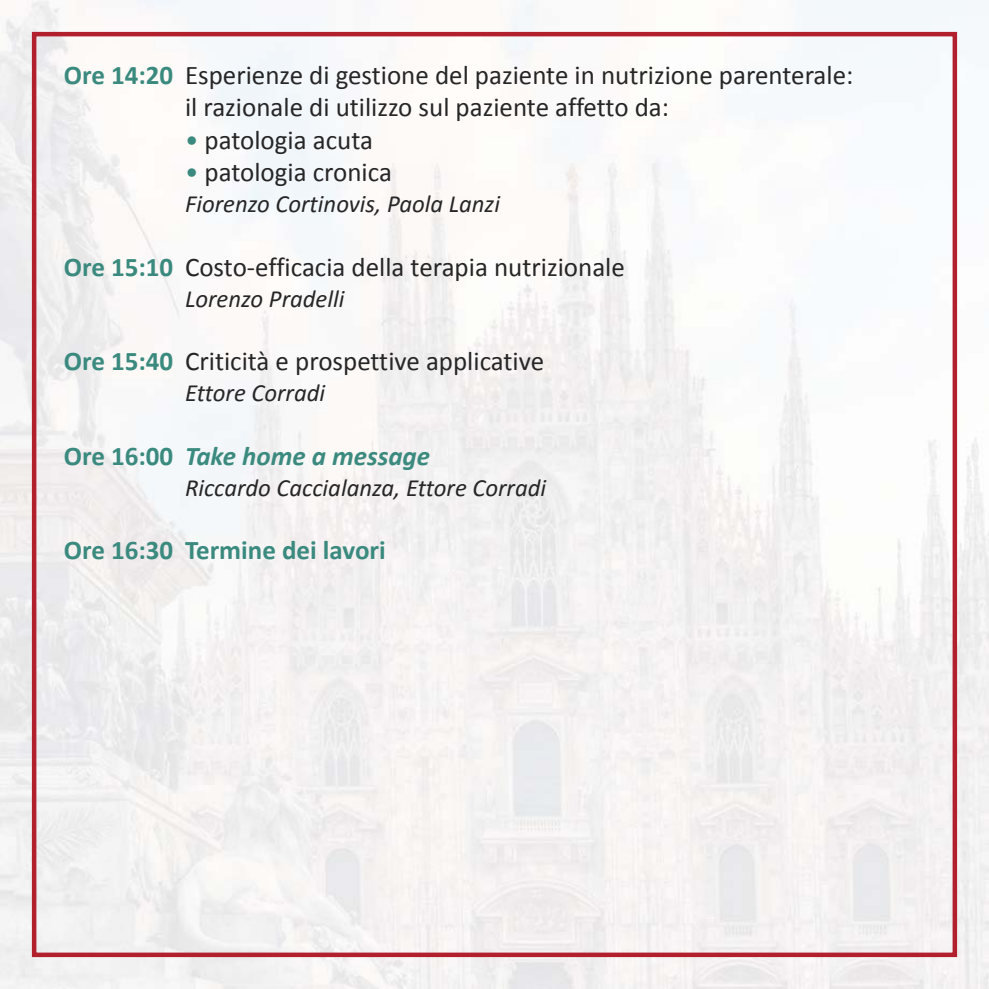
<style>
.page{position:relative;width:989px;height:989px;background:#fff}
.page>*{position:absolute;margin:0;border:0;box-sizing:border-box;transform-origin:0 0}
.t1{font:27px/32.4px "Calibri";color:#272627}
.t2{font:italic 700 27px "Calibri";color:#3b8a7f}
.t3{font:700 27px "Calibri";color:#3b8a7f}
.t4{font:italic 24.75px "Calibri";color:#272627}
.s1{font-weight:700;color:#3b8a7f}
.s2{color:#3b8a7f}
.s3{font-style:normal}
</style>
<div class="page">
<div style="left:32px;top:32px;width:925px;height:925px;border:4px solid #b1202c"></div>
<p class="t1" style="left:185px;top:61px;width:670px;text-indent:-121px"><span class="s1">Ore 14:20</span> esperienze di gestione del paziente in nutrizione parenterale: il razionale di utilizzo sul paziente affetto da:</p>
<p class="t1" style="left:185px;top:126px;width:189px"><span class="s2">•</span> patologia acuta</p>
<p class="t1" style="left:185px;top:158px;width:208px"><span class="s2">•</span> patologia cronica</p>
<p class="t4" style="left:185px;top:193px;width:316px">Fiorenzo Cortinovis, Paola Lanzi</p>
<p class="t1" style="left:64px;top:253px;width:562px"><span class="s1">Ore 15:10</span> costo-efficacia della terapia nutrizionale</p>
<p class="t4" style="left:185px;top:288px;width:161px">Lorenzo Pradelli</p>
<p class="t1" style="left:64px;top:347px;width:482px"><span class="s1">Ore 15:40</span> criticità e prospettive applicative</p>
<p class="t4" style="left:185px;top:382px;width:142px">Ettore Corradi</p>
<p class="t2" style="left:64px;top:444px;width:368px"><span class="s3">Ore 16:00</span> Take home a message</p>
<p class="t4" style="left:185px;top:477px;width:363px">Riccardo Caccialanza, Ettore Corradi</p>
<p class="t3" style="left:64px;top:539px;width:323px">Ore 16:30 Termine dei lavori</p>
</div>
